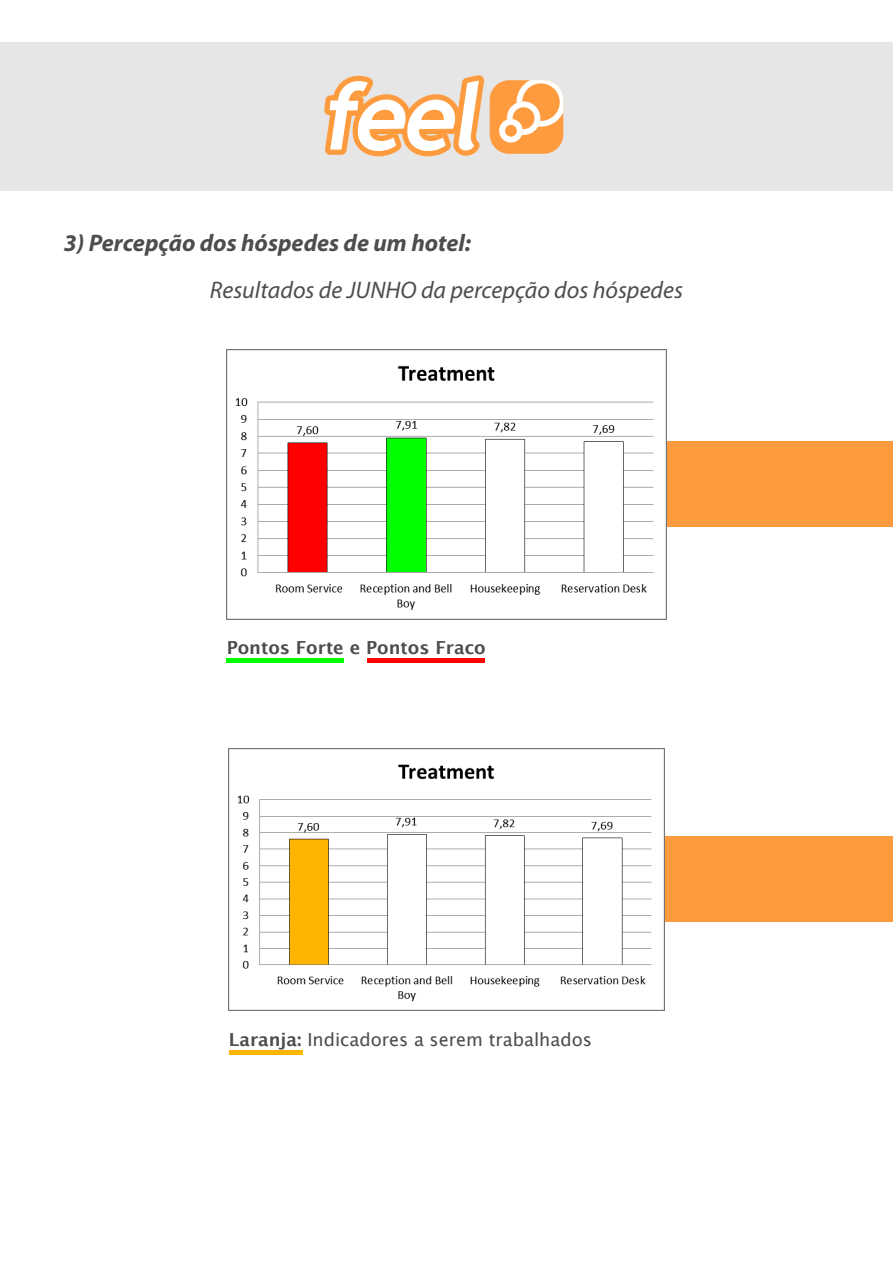
<style>
.page{position:relative;width:893px;height:1263px;background:#fff}
.page>*{position:absolute;margin:0;border:0;box-sizing:border-box;transform-origin:0 0}
.t1{font:italic 24px "Myriad Pro";color:#4d4d4d}
.t2{font:italic 700 24px "Myriad Pro";color:#4d4d4d}
.t3{font:18px "Lucida Grande";color:#4d4d4d}
.t4{font:700 18px "Lucida Grande";color:#4d4d4d}
.s1{font-weight:700}
</style>
<div class="page">
<div style="left:0;top:43px;width:893px;height:148px;background:#e6e6e6"></div>
<div style="left:490px;top:80px;width:73px;height:74px;background:#fd9b3e;border-radius:19px"></div>
<svg style="left:499px;top:80px;width:64px;height:63px"></svg>
<svg style="left:324px;top:75px;width:167px;height:82px"></svg>
<hr style="left:227px;top:659px;width:117px;height:4px;background:#0f0">
<div style="left:367px;top:658px;width:118px;height:5px;background:#f00"></div>
<div style="left:446px;top:442px;width:447px;height:85px;background:#fd9b3e"></div>
<img style="left:227px;top:349px;width:439px;height:270px">
<div style="left:446px;top:837px;width:447px;height:85px;background:#fd9b3e"></div>
<img style="left:229px;top:748px;width:435px;height:262px">
<hr style="left:229px;top:1050px;width:74px;height:4px;background:#ffb400">
<p class="t2" style="left:64px;top:227px;width:409px">3) Percepção dos hóspedes de um hotel:</p>
<p class="t1" style="left:210px;top:275px;width:475px">Resultados de JUNHO da percepção dos hóspedes</p>
<p class="t4" style="left:227px;top:633px;width:261px">Pontos Forte e Pontos Fraco</p>
<p class="t3" style="left:229px;top:1029px;width:364px"><span class="s1">Laranja:</span> Indicadores a serem trabalhados</p>
</div>
